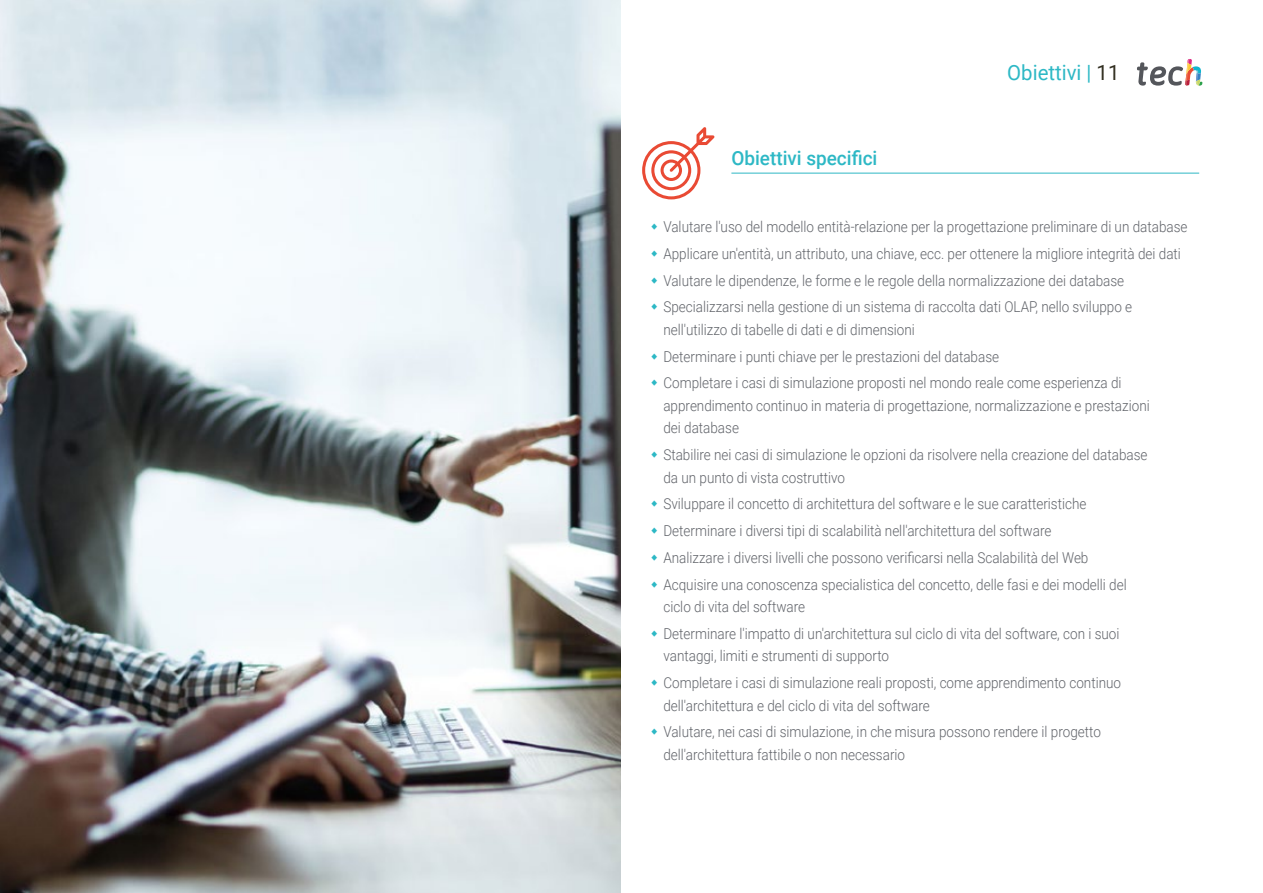
<style>
.page{position:relative;width:1263px;height:893px;background:#fff}
.page>*{position:absolute;margin:0;border:0;box-sizing:border-box;transform-origin:0 0}
.t1{font:21px "Roboto";color:#2db8c5}
.t2{font:500 19.5px "Roboto";color:#2db8c5}
.t3{font:300 15px/26.7px "Roboto";color:#61646a;scale:.9 1}
.s1{color:#312e20}
</style>
<div class="page">
<svg style="left:1137px;top:59px;width:65px;height:27px"></svg>
<hr style="left:731px;top:173px;width:468px;height:1px;background:#2db8c5">
<svg style="left:642px;top:127px;width:72px;height:72px"></svg>
<img style="left:0;top:0;width:621px;height:893px">
<h2 class="t2" style="left:731px;top:144px;width:147px">Obiettivi specifici</h2>
<h1 class="t1" style="left:1007px;top:57px;width:114px">Obiettivi | <span class="s1">11</span></h1>
<p class="t3" style="left:663px;top:213px;width:584px">Valutare l'uso del modello entità-relazione per la progettazione preliminare di un database Applicare un'entità, un attributo, una chiave, ecc. per ottenere la migliore integrità dei dati Valutare le dipendenze, le forme e le regole della normalizzazione dei database Specializzarsi nella gestione di un sistema di raccolta dati OLAP, nello sviluppo e</p>
<p class="t3" style="left:663px;top:316px;width:511px">nell'utilizzo di tabelle di dati e di dimensioni<br>Determinare i punti chiave per le prestazioni del database<br>Completare i casi di simulazione proposti nel mondo reale come esperienza di</p>
<p class="t3" style="left:663px;top:394px;width:542px;line-height:22.5px">apprendimento continuo in materia di progettazione, normalizzazione e prestazioni dei database</p>
<p class="t3" style="left:663px;top:443px;width:539px;line-height:22.5px">Stabilire nei casi di simulazione le opzioni da risolvere nella creazione del database da un punto di vista costruttivo</p>
<p class="t3" style="left:663px;top:490px;width:516px">Sviluppare il concetto di architettura del software e le sue caratteristiche Determinare i diversi tipi di scalabilità nell'architettura del software<br>Analizzare i diversi livelli che possono verificarsi nella Scalabilità del Web Acquisire una conoscenza specialistica del concetto, delle fasi e dei modelli del</p>
<p class="t3" style="left:663px;top:593px;width:508px">ciclo di vita del software<br>Determinare l'impatto di un'architettura sul ciclo di vita del software, con i suoi</p>
<p class="t3" style="left:663px;top:642px;width:510px">vantaggi, limiti e strumenti di supporto<br>Completare i casi di simulazione reali proposti, come apprendimento continuo</p>
<p class="t3" style="left:663px;top:691px;width:488px">dell'architettura e del ciclo di vita del software<br>Valutare, nei casi di simulazione, in che misura possono rendere il progetto</p>
<p class="t3" style="left:663px;top:740px;width:270px">dell'architettura fattibile o non necessario</p>
</div>
